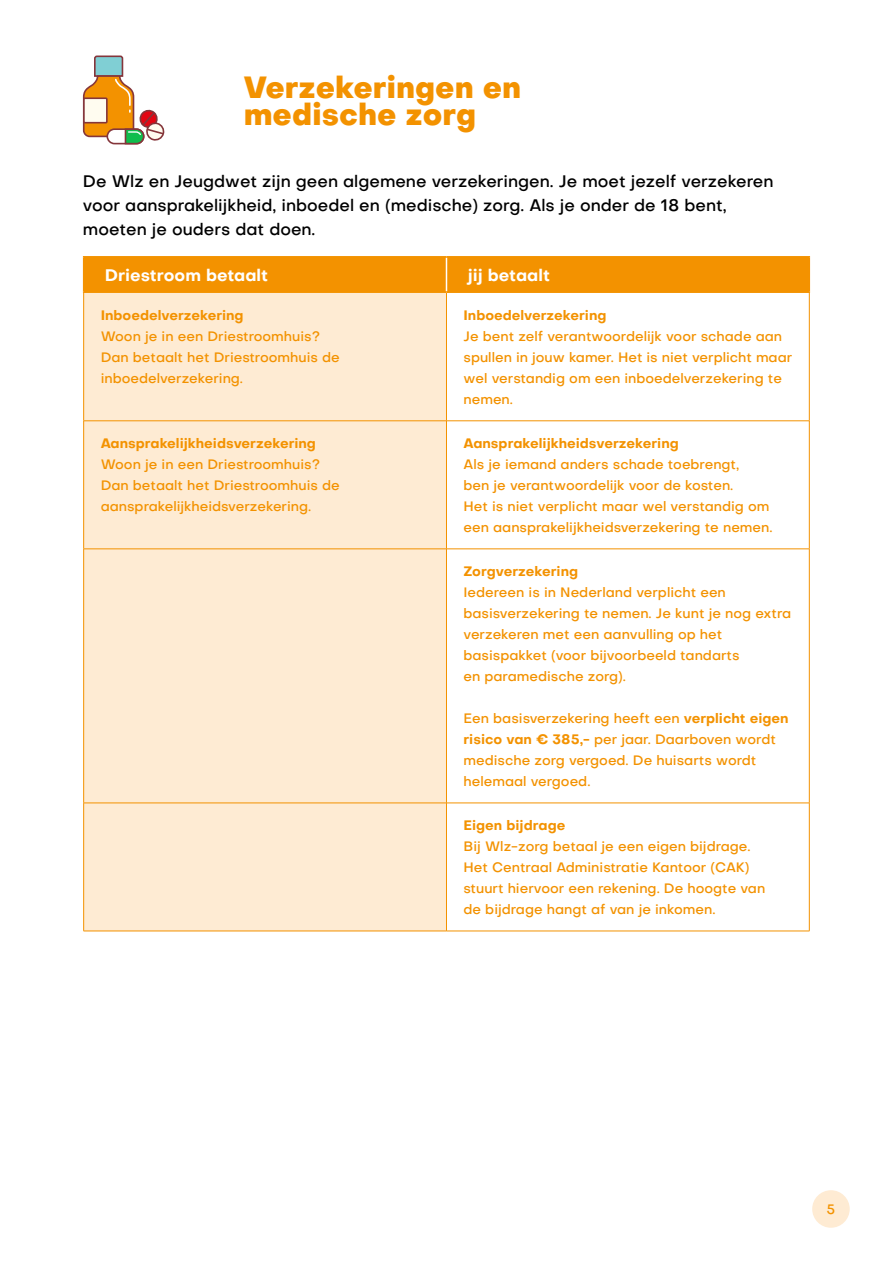
<style>
.page{position:relative;width:893px;height:1263px;background:#fff}
.page>*{position:absolute;margin:0;border:0;box-sizing:border-box;transform-origin:0 0}
.t1{font:800 30px/27px "Objectivity";color:#f39200}
.t2{font:500 16.5px/24px "Objectivity";color:#000}
.t3{font:700 16.5px "Objectivity";color:#fff}
.t4{font:500 13.5px/21px "Objectivity";color:#f39200}
.t5{font:700 13.5px "Objectivity";color:#f39200}
.s1{font-weight:700}
</style>
<div class="page">
<div style="left:812px;top:1190px;width:38px;height:38px;background:#feebd3;border-radius:50%"></div>
<div style="left:84px;top:258px;width:724px;height:33px;background:#f39200"></div>
<div style="left:84px;top:293px;width:362px;height:638px;background:#feebd3"></div>
<hr style="left:446px;top:258px;width:1px;height:33px;background:#fff">
<hr style="left:83px;top:293px;width:1px;height:128px;background:#f39200">
<hr style="left:446px;top:293px;width:1px;height:128px;background:#f39200">
<hr style="left:809px;top:293px;width:1px;height:128px;background:#f39200">
<hr style="left:83px;top:421px;width:363px;height:1px;background:#f39200">
<hr style="left:83px;top:421px;width:1px;height:128px;background:#f39200">
<hr style="left:446px;top:421px;width:363px;height:1px;background:#f39200">
<hr style="left:446px;top:421px;width:1px;height:128px;background:#f39200">
<hr style="left:809px;top:421px;width:1px;height:128px;background:#f39200">
<hr style="left:83px;top:549px;width:363px;height:1px;background:#f39200">
<hr style="left:83px;top:549px;width:1px;height:254px;background:#f39200">
<hr style="left:446px;top:549px;width:363px;height:1px;background:#f39200">
<hr style="left:446px;top:549px;width:1px;height:254px;background:#f39200">
<hr style="left:809px;top:549px;width:1px;height:254px;background:#f39200">
<hr style="left:83px;top:803px;width:363px;height:1px;background:#f39200">
<hr style="left:83px;top:803px;width:1px;height:128px;background:#f39200">
<hr style="left:446px;top:803px;width:363px;height:1px;background:#f39200">
<hr style="left:446px;top:803px;width:1px;height:128px;background:#f39200">
<hr style="left:809px;top:803px;width:1px;height:128px;background:#f39200">
<hr style="left:83px;top:256px;width:363px;height:2px;background:#f39200">
<hr style="left:83px;top:258px;width:1px;height:33px;background:#f39200">
<hr style="left:446px;top:256px;width:364px;height:2px;background:#f39200">
<hr style="left:808px;top:258px;width:2px;height:33px;background:#f39200">
<hr style="left:83px;top:291px;width:363px;height:2px;background:#f39200">
<hr style="left:446px;top:291px;width:364px;height:2px;background:#f39200">
<hr style="left:83px;top:931px;width:363px;height:1px;background:#f39200">
<hr style="left:446px;top:931px;width:363px;height:1px;background:#f39200">
<svg style="left:82px;top:55px;width:83px;height:90px"></svg>
<h1 class="t1" style="left:244px;top:73px;width:279px">Verzekeringen en medische zorg</h1>
<p class="t2" style="left:83px;top:168px;width:692px">De Wlz en Jeugdwet zijn geen algemene verzekeringen. Je moet jezelf verzekeren voor aansprakelijkheid, inboedel en (medische) zorg. Als je onder de 18 bent, moeten je ouders dat doen.</p>
<p class="t3" style="left:105px;top:263px;width:165px">Driestroom betaalt</p>
<p class="t3" style="left:468px;top:263px;width:84px">jij betaalt</p>
<p class="t5" style="left:101px;top:305px;width:145px">Inboedelverzekering</p>
<p class="t4" style="left:101px;top:325px;width:241px">Woon je in een Driestroomhuis?<br>Dan betaalt het Driestroomhuis de inboedelverzekering.</p>
<p class="t5" style="left:463px;top:305px;width:145px">Inboedelverzekering</p>
<p class="t4" style="left:463px;top:325px;width:330px">Je bent zelf verantwoordelijk voor schade aan spullen in jouw kamer. Het is niet verplicht maar wel verstandig om een inboedelverzekering te nemen.</p>
<p class="t5" style="left:101px;top:433px;width:217px">Aansprakelijkheidsverzekering</p>
<p class="t4" style="left:101px;top:453px;width:241px">Woon je in een Driestroomhuis?<br>Dan betaalt het Driestroomhuis de aansprakelijkheidsverzekering.</p>
<p class="t5" style="left:463px;top:433px;width:217px">Aansprakelijkheidsverzekering</p>
<p class="t4" style="left:463px;top:453px;width:310px">Als je iemand anders schade toebrengt,<br>ben je verantwoordelijk voor de kosten.<br>Het is niet verplicht maar wel verstandig om een aansprakelijkheidsverzekering te nemen.</p>
<p class="t5" style="left:463px;top:561px;width:116px">Zorgverzekering</p>
<p class="t4" style="left:463px;top:581px;width:329px">Iedereen is in Nederland verplicht een basisverzekering te nemen. Je kunt je nog extra verzekeren met een aanvulling op het basispakket (voor bijvoorbeeld tandarts<br>en paramedische zorg).</p>
<p class="t4" style="left:463px;top:707px;width:327px">Een basisverzekering heeft een <span class="s1">verplicht eigen risico van € 385,-</span> per jaar. Daarboven wordt medische zorg vergoed. De huisarts wordt helemaal vergoed.</p>
<p class="t5" style="left:463px;top:815px;width:103px">Eigen bijdrage</p>
<p class="t4" style="left:463px;top:836px;width:303px">Bij Wlz-zorg betaal je een eigen bijdrage.<br>Het Centraal Administratie Kantoor (CAK) stuurt hiervoor een rekening. De hoogte van de bijdrage hangt af van je inkomen.</p>
<p class="t4" style="left:826px;top:1198px;width:10px">5</p>
</div>
